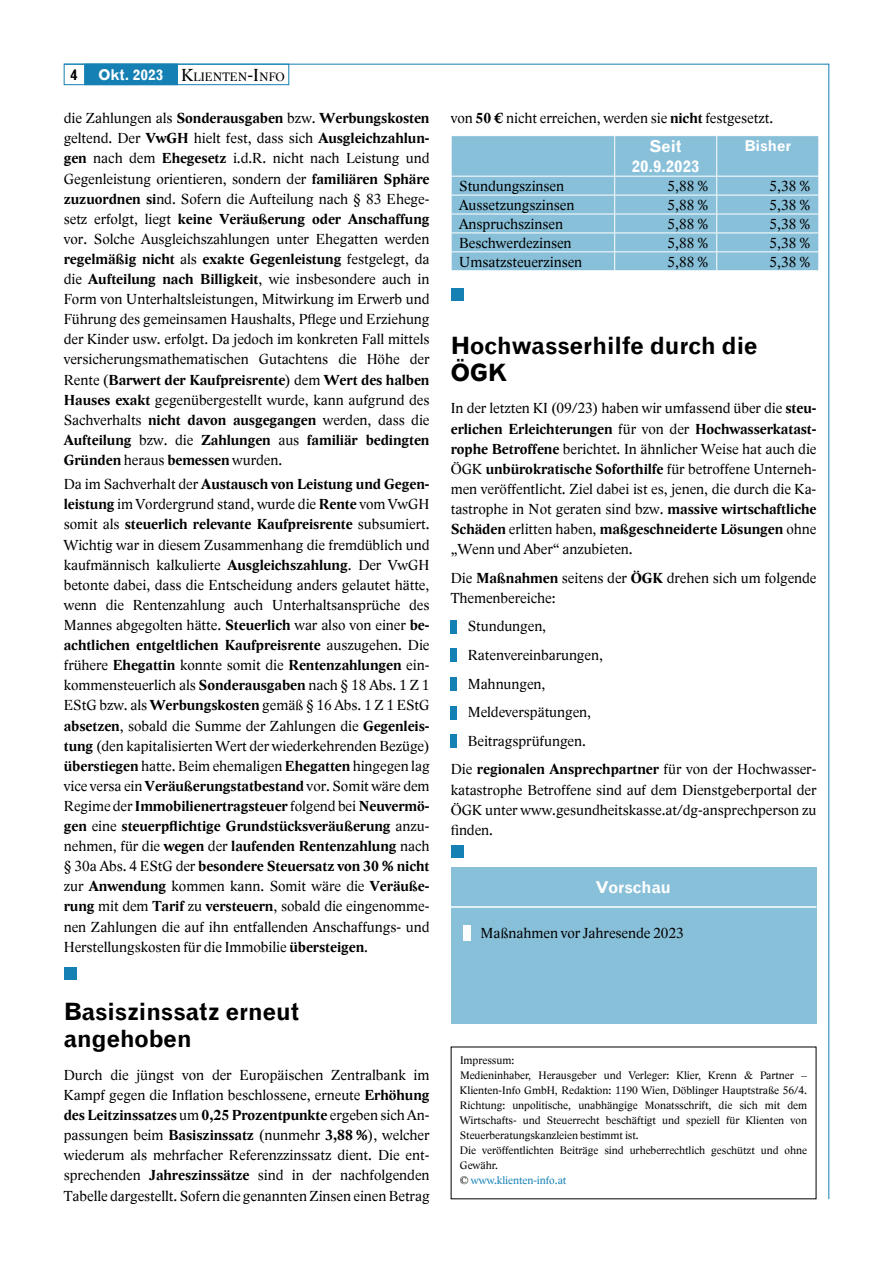
<style>
.page{position:relative;width:893px;height:1263px;background:#fff}
.page>*{position:absolute;margin:0;border:0;box-sizing:border-box;transform-origin:0 0}
.t1{font:24px/27px "Gothic 720 BT Bold B";color:#000}
.t2{font:16.5px/19.5px "Gothic 720 BT Bold B";color:#fff;text-align:center}
.t3{font:15px/20.1px "Lido STFCE";color:#000;text-align:justify}
.t4{font:700 15px "Lido STFCE";color:#000}
.t5{font:15px "Gothic 720 BT Bold B";color:#fff}
.t6{font:15px "Gothic 720 BT Bold B";color:#000}
.t7{font:12.6px "Lido STFCE";color:#000}
.t8{font:11.25px/15px "Lido STFCE";color:#000}
.s1{font-size:18px}
.s2{font-weight:700}
.s3{font-weight:400}
.s4{color:#1480b3}
</style>
<div class="page">
<hr style="left:64px;top:64px;width:765px;height:1px;background:#1480b3">
<hr style="left:828px;top:64px;width:1px;height:1135px;background:#1480b3">
<svg style="left:63px;top:63px;width:227px;height:22px"></svg>
<div style="left:451px;top:867px;width:365px;height:156px;background:#89c0d9"></div>
<div style="left:463px;top:925px;width:8px;height:15px;background:#fff"></div>
<hr style="left:451px;top:906px;width:365px;height:2px;background:#fff">
<div style="left:64px;top:967px;width:13px;height:13px;background:#1480b3"></div>
<div style="left:452px;top:136px;width:366px;height:134px;background:#89c0d9"></div>
<hr style="left:614px;top:136px;width:1px;height:40px;background:#fff">
<hr style="left:716px;top:136px;width:1px;height:40px;background:#fff">
<hr style="left:451px;top:176px;width:164px;height:1px;background:#fff">
<hr style="left:615px;top:176px;width:102px;height:1px;background:#fff">
<hr style="left:717px;top:176px;width:102px;height:1px;background:#fff">
<hr style="left:451px;top:195px;width:164px;height:1px;background:#fff">
<hr style="left:615px;top:195px;width:102px;height:1px;background:#fff">
<hr style="left:717px;top:195px;width:102px;height:1px;background:#fff">
<hr style="left:451px;top:214px;width:164px;height:1px;background:#fff">
<hr style="left:615px;top:214px;width:102px;height:1px;background:#fff">
<hr style="left:717px;top:214px;width:102px;height:1px;background:#fff">
<hr style="left:451px;top:233px;width:164px;height:1px;background:#fff">
<hr style="left:615px;top:233px;width:102px;height:1px;background:#fff">
<hr style="left:717px;top:233px;width:102px;height:1px;background:#fff">
<hr style="left:451px;top:251px;width:164px;height:1px;background:#fff">
<svg style="left:451px;top:177px;width:1px;height:93px"></svg>
<hr style="left:615px;top:251px;width:102px;height:1px;background:#fff">
<svg style="left:614px;top:177px;width:1px;height:93px"></svg>
<hr style="left:717px;top:251px;width:102px;height:1px;background:#fff">
<svg style="left:716px;top:177px;width:1px;height:93px"></svg>
<svg style="left:818px;top:177px;width:1px;height:93px"></svg>
<div style="left:451px;top:288px;width:12px;height:13px;background:#1480b3"></div>
<div style="left:451px;top:620px;width:6px;height:13px;background:#1480b3"></div>
<div style="left:451px;top:649px;width:6px;height:13px;background:#1480b3"></div>
<div style="left:451px;top:677px;width:6px;height:14px;background:#1480b3"></div>
<div style="left:451px;top:706px;width:6px;height:13px;background:#1480b3"></div>
<div style="left:451px;top:734px;width:6px;height:14px;background:#1480b3"></div>
<div style="left:451px;top:845px;width:12px;height:12px;background:#1480b3"></div>
<p class="t6" style="left:70px;top:65px;width:9px">4</p>
<p class="t7" style="left:181px;top:69px;width:105px"><span class="s1">K</span>LIENTEN<span class="s1">-I</span>NFO</p>
<p class="t5" style="left:98px;top:65px;width:67px">Okt. 2023</p>
<p class="t3" style="left:64px;top:108px;width:367px">die Zahlungen als <span class="s2">Sonderausgaben</span> bzw. <span class="s2">Werbungskosten </span>geltend. Der <span class="s2">VwGH</span> hielt fest, dass sich <span class="s2">Ausgleichzahlun&shy;gen</span> nach dem <span class="s2">Ehegesetz</span> i.d.R. nicht nach Leistung und Gegenleistung orientieren, sondern der <span class="s2">familiären Sphäre zuzuordnen si</span>nd. Sofern die Aufteilung nach § 83 Ehege&shy;setz erfolgt, liegt <span class="s2">keine Veräußerung oder Anschaffung </span>vor. Solche Ausgleichszahlungen unter Ehegatten werden <span class="s2">regelmäßig nicht</span> als <span class="s2">exakte Gegenleistung</span> festgelegt, da die <span class="s2">Aufteilung nach Billigkeit</span>, wie insbesondere auch in Form von Unterhaltsleistungen, Mitwirkung im Erwerb und Führung des gemeinsamen Haushalts, Pflege und Erziehung der Kinder usw. erfolgt. Da jedoch im konkreten Fall mittels versicherungsmathematischen Gutachtens die Höhe der Rente (<span class="s2">Barwert der Kaufpreisrente</span>) dem <span class="s2">Wert des halben Hauses exakt</span> gegenübergestellt wurde, kann aufgrund des Sachverhalts <span class="s2">nicht davon ausgegangen</span> werden, dass die <span class="s2">Aufteilung</span> bzw. die <span class="s2">Zahlungen</span> aus <span class="s2">familiär bedingten Gründen</span> heraus <span class="s2">bemessen</span> wurden.</p>
<p class="t3" style="left:64px;top:474px;width:367px">Da im Sachverhalt der <span class="s2">Austausch von Leistung und Gegen&shy;leistung</span> im Vordergrund stand, wurde die <span class="s2">Rente</span> vom VwGH somit als <span class="s2">steuerlich relevante Kaufpreisrente</span> subsumiert.<br>Wichtig war in diesem Zusammenhang die fremdüblich und kaufmännisch kalkulierte <span class="s2">Ausgleichszahlung</span>. Der VwGH betonte dabei, dass die Entscheidung anders gelautet hätte, wenn die Rentenzahlung auch Unterhaltsansprüche des Mannes abgegolten hätte. <span class="s2">Steuerlich</span> war also von einer <span class="s2">be&shy;achtlichen entgeltlichen Kaufpreisrente</span> auszugehen. Die frühere <span class="s2">Ehegattin</span> konnte somit die <span class="s2">Rentenzahlungen</span> ein&shy;kommensteuerlich als <span class="s2">Sonderausgaben</span> nach § 18 Abs. 1 Z 1<br>EStG bzw. als <span class="s2">Werbungskosten</span> gemäß § 16 Abs. 1 Z 1 EStG <span class="s2">absetzen</span>, sobald die Summe der Zahlungen die <span class="s2">Gegenleis&shy;tung</span> (den kapitalisierten Wert der wiederkehrenden Bezüge) <span class="s2">überstiegen</span> hatte. Beim ehemaligen <span class="s2">Ehegatten</span> hingegen lag vice versa ein <span class="s2">Veräußerungstatbestand</span> vor. Somit wäre dem Regime der <span class="s2">Immobilienertragsteuer</span> folgend bei <span class="s2">Neuvermö&shy;gen</span> eine <span class="s2">steuerpflichtige Grundstücksveräußerung</span> anzu&shy;nehmen, für die <span class="s2">wegen</span> der <span class="s2">laufenden Rentenzahlung</span> nach § 30a Abs. 4 EStG der <span class="s2">besondere Steuersatz von 30 % nicht </span>zur <span class="s2">Anwendung</span> kommen kann. Somit wäre die <span class="s2">Veräuße&shy;rung</span> mit dem <span class="s2">Tarif</span> zu <span class="s2">versteuern</span>, sobald die eingenomme&shy;nen Zahlungen die auf ihn entfallenden Anschaffungs- und Herstellungskosten für die Immobilie <span class="s2">übersteigen</span>.</p>
<h1 class="t1" style="left:64px;top:998px;width:237px">Basiszinssatz erneut angehoben</h1>
<p class="t3" style="left:64px;top:1065px;width:367px">Durch die jüngst von der Europäischen Zentralbank im Kampf gegen die Inflation beschlossene, erneute <span class="s2">Erhöhung des Leitzinssatzes</span> um <span class="s2">0,25 Prozentpunkte</span> ergeben sich An&shy;passungen beim <span class="s2">Basiszinssatz</span> (nunmehr <span class="s2">3,88 %</span>), welcher wiederum als mehrfacher Referenzzinssatz dient. Die ent&shy;sprechenden <span class="s2">Jahreszinssätze</span> sind in der nachfolgenden Tabelle dargestellt. Sofern die genannten Zinsen einenBetrag</p>
<p class="t3" style="left:451px;top:108px;width:324px">von <span class="s2">50 €</span> nicht erreichen, werden sie <span class="s2">nicht</span> festgesetzt.</p>
<p class="t2" style="left:632px;top:137px;width:69px">Seit<br>20.9.2023</p>
<p class="t5" style="left:744px;top:137px;width:48px">Bisher</p>
<p class="t3" style="left:459px;top:176px;width:106px">Stundungszinsen</p>
<p class="t3" style="left:667px;top:176px;width:43px">5,88 %</p>
<p class="t3" style="left:769px;top:176px;width:43px">5,38 %</p>
<p class="t3" style="left:459px;top:195px;width:117px">Aussetzungszinsen</p>
<p class="t3" style="left:667px;top:195px;width:43px">5,88 %</p>
<p class="t3" style="left:769px;top:195px;width:43px">5,38 %</p>
<p class="t3" style="left:459px;top:214px;width:105px">Anspruchszinsen</p>
<p class="t3" style="left:667px;top:214px;width:43px">5,88 %</p>
<p class="t3" style="left:769px;top:214px;width:43px">5,38 %</p>
<p class="t3" style="left:459px;top:233px;width:114px">Beschwerdezinsen</p>
<p class="t3" style="left:667px;top:233px;width:43px">5,88 %</p>
<p class="t3" style="left:769px;top:233px;width:43px">5,38 %</p>
<p class="t3" style="left:459px;top:252px;width:125px">Umsatzsteuerzinsen</p>
<p class="t3" style="left:667px;top:252px;width:43px">5,88 %</p>
<p class="t3" style="left:769px;top:252px;width:43px">5,38 %</p>
<h1 class="t1" style="left:451px;top:331px;width:308px">Hochwasserhilfe durch die<br>ÖGK</h1>
<p class="t3" style="left:451px;top:398px;width:367px">In der letzten KI (09/23) haben wir umfassend über die <span class="s2">steu&shy;erlichen Erleichterungen</span> für von der <span class="s2">Hochwasserkatast&shy;rophe Betroffene</span> berichtet. In ähnlicher Weise hat auch die ÖGK <span class="s2">unbürokratische Soforthilfe</span> für betroffene Unterneh&shy;men veröffentlicht. Ziel dabei ist es, jenen, die durch die Ka&shy;tastrophe in Not geraten sind bzw. <span class="s2">massive wirtschaftliche Schäden</span> erlitten haben, <span class="s2">maßgeschneiderte Lösungen</span> ohne „Wenn und Aber“ anzubieten.</p>
<p class="t3" style="left:451px;top:568px;width:367px">Die <span class="s2">Maßnahmen</span> seitens der <span class="s2">ÖGK</span> drehen sich um folgende<br>Themenbereiche:</p>
<p class="t3" style="left:468px;top:616px;width:80px">Stundungen,</p>
<p class="t3" style="left:468px;top:645px;width:137px">Ratenvereinbarungen,</p>
<p class="t3" style="left:468px;top:674px;width:79px">Mahnungen,</p>
<p class="t3" style="left:468px;top:702px;width:125px">Meldeverspätungen,</p>
<p class="t3" style="left:468px;top:731px;width:120px">Beitragsprüfungen.</p>
<p class="t4" style="left:451px;top:760px;width:367px"><span class="s3">Die</span> regionalen Ansprechpartner <span class="s3">für von der Hochwasser-</span></p>
<p class="t3" style="left:451px;top:780px;width:367px">katastrophe Betroffene sind auf dem Dienstgeberportal der ÖGK unter www.gesundheitskasse.at/dg-ansprechperson zu finden.</p>
<p class="t2" style="left:596px;top:877px;width:76px">Vorschau</p>
<p class="t3" style="left:480px;top:923px;width:205px">Maßnahmen vor Jahresende 2023</p>
<p class="t8" style="left:460px;top:1052px;width:349px">Impressum:<br>Medieninhaber, Herausgeber und Verleger: Klier, Krenn &amp; Partner – Klienten-Info GmbH, Redaktion: 1190 Wien, Döblinger Hauptstraße 56/4.<br>Richtung: unpolitische, unabhängige Monatsschrift, die sich mit dem Wirtschafts- und Steuerrecht beschäftigt und speziell für Klienten von Steuerberatungskanzleien bestimmt ist.<br>Die veröffentlichten Beiträge sind urheberrechtlich geschützt und ohne Gewähr.<br>© <span class="s4">www.klienten-info.at</span></p>
</div>
